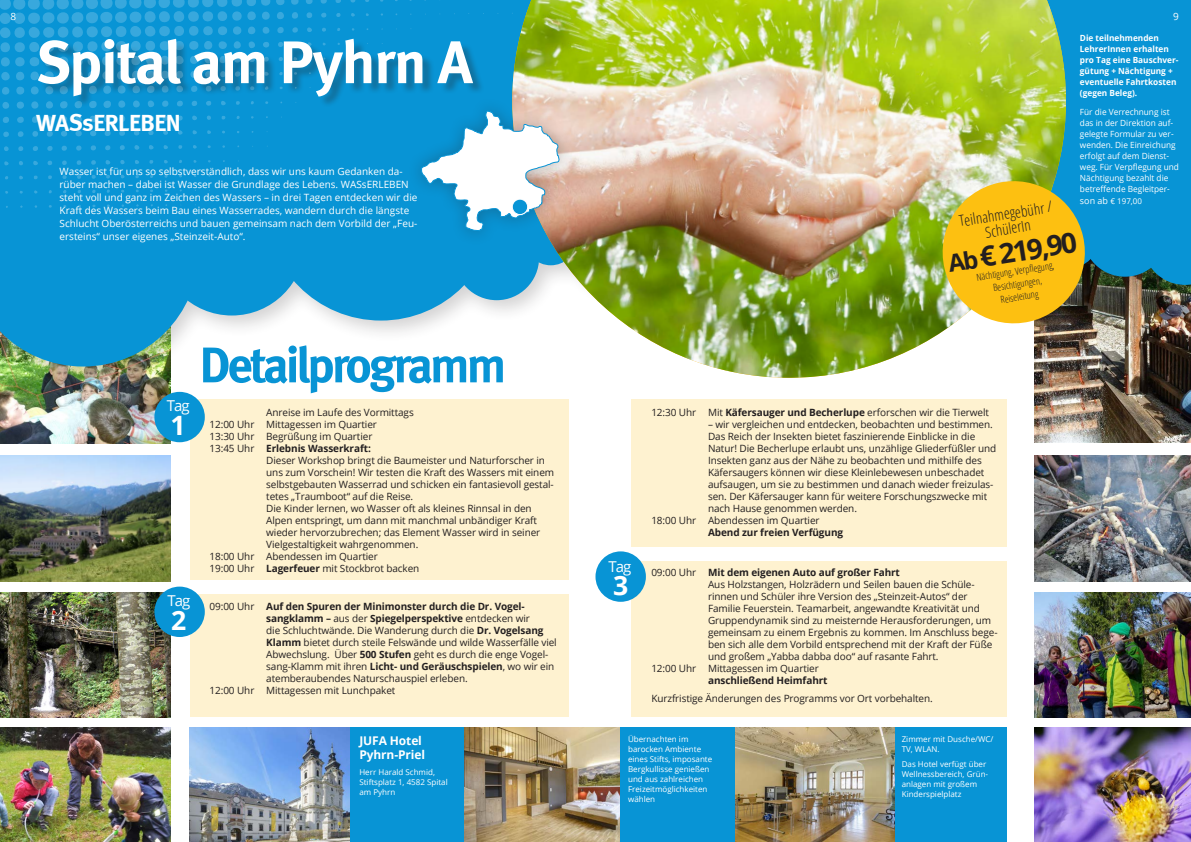
<style>
.page{position:relative;width:1191px;height:842px;background:#fff}
.page>*{position:absolute;margin:0;border:0;box-sizing:border-box;transform-origin:0 0}
.TITEL{font:700 60px "Meta";letter-spacing:-.02em;color:#fff}
.t1{font:700 50px "Meta";letter-spacing:-.06em;color:#0894d5}
.t2{font:700 28.1px "Open Sans";color:#231f20}
.t3{font:700 26.6px "Open Sans";color:#fff}
.TITEL-2{font:700 24px "Meta";letter-spacing:-.02em;color:#fff}
.t4{font:300 condensed 15.1px "Open Sans";color:#231f20}
.t5{font:15px "Open Sans";letter-spacing:-.06em;color:#fff}
.Unterbringung_Übersc{font:700 12px "Open Sans";letter-spacing:-.01em;color:#fff}
.Programmtext{font:10px/12px "Open Sans";letter-spacing:-.01em;color:#231f20}
.Programmhighlight{font:10px/13px "Open Sans";color:#fff}
.Programmtext-2{font:700 10px "Open Sans";letter-spacing:-.01em;color:#231f20}
.Seitenzahlen{font:10px "Open Sans";color:#fff}
.t6{font:300 condensed 9.7px "Open Sans";color:#231f20}
.Kleiner_Text_weiß{font:8.5px/11.1px "Open Sans";color:#fff}
.Organisatorisches_Bo{font:700 8.5px/11.1px "Open Sans";color:#fff}
.Kleiner_Text_weiß-2{font:8px/10px "Open Sans";color:#fff}
.s1{font-weight:700}
.s2{font-size:9px}
.s3{font-size:24px}
.s4{font-weight:400}
</style>
<div class="page">
<div style="left:190px;top:399px;width:378px;height:318px;background:#fef2d0"></div>
<div style="left:190px;top:727px;width:816px;height:115px;background:#0894d5"></div>
<div style="left:631px;top:399px;width:375px;height:318px;background:#fef2d0"></div>
<img style="left:0;top:389px;width:170px;height:55px">
<img style="left:0;top:455px;width:170px;height:127px">
<img style="left:0;top:592px;width:170px;height:125px">
<img style="left:0;top:727px;width:170px;height:115px">
<img style="left:1034px;top:389px;width:157px;height:54px">
<div style="left:0;top:0;width:1191px;height:389px;background:#231f20;opacity:.2"></div>
<svg style="left:0;top:253px;width:199px;height:113px;background:#249bcc"></svg>
<div style="left:265px;top:89px;width:232px;height:232px;background:#0894d5;border-radius:50%"></div>
<div style="left:159px;top:170px;width:146px;height:145px;background:#0894d5;border-radius:50%"></div>
<div style="left:454px;top:216px;width:85px;height:84px;background:#0894d5;border-radius:50%"></div>
<div style="left:1082px;top:192px;width:85px;height:85px;background:#0894d5;border-radius:50%"></div>
<svg style="left:1142px;top:253px;width:49px;height:32px"></svg>
<div style="left:0;top:0;width:1191px;height:253px;background:#0894d5"></div>
<div style="left:189px;top:580px;width:389px;height:14px;background:#fff"></div>
<div style="left:154px;top:392px;width:51px;height:50px;background:#0894d5;border-radius:50%"></div>
<div style="left:154px;top:587px;width:51px;height:50px;background:#0894d5;border-radius:50%"></div>
<div style="left:623px;top:547px;width:388px;height:13px;background:#fff"></div>
<div style="left:595px;top:551px;width:51px;height:51px;background:#0894d5;border-radius:50%"></div>
<svg style="left:0;top:0;width:499px;height:208px"></svg>
<img style="left:1034px;top:455px;width:157px;height:127px">
<img style="left:1034px;top:592px;width:157px;height:125px">
<img style="left:1034px;top:727px;width:157px;height:115px">
<img style="left:512px;top:0;width:554px;height:378px">
<div style="left:406px;top:96px;width:168px;height:150px;background:#231f20;opacity:.3"></div>
<svg style="left:420px;top:110px;width:140px;height:142px"></svg>
<div style="left:512px;top:199px;width:15px;height:16px;background:#0894d5;border-radius:50%"></div>
<div style="left:512px;top:199px;width:16px;height:16px;border:1px solid #fff;border-radius:50%"></div>
<svg style="left:935px;top:174px;width:156px;height:156px;background:#d1b63b"></svg>
<img style="left:735px;top:727px;width:159px;height:115px">
<img style="left:190px;top:727px;width:160px;height:115px">
<img style="left:464px;top:727px;width:155px;height:115px">
<p class="Seitenzahlen" style="left:10px;top:10px;width:7px">8</p>
<p class="Seitenzahlen" style="left:1173px;top:10px;width:7px">9</p>
<p class="TITEL" style="left:36px;top:27px;width:438px">Spital am Pyhrn A</p>
<p class="TITEL-2" style="left:36px;top:108px;width:146px">WASsERLEBEN</p>
<p class="Programmhighlight" style="left:60px;top:165px;width:359px">Wasser ist für uns so selbstverständlich, dass wir uns kaum Gedanken da&shy;rüber machen – dabei ist Wasser die Grundlage des Lebens. WASsERLEBEN steht voll und ganz im Zeichen des Wassers – in drei Tagen entdecken wir die Kraft des Wassers beim Bau eines Wasserrades, wandern durch die längste Schlucht Oberösterreichs und bauen gemeinsam nach dem Vorbild der „Feu&shy;ersteins“ unser eigenes „Steinzeit-Auto“.</p>
<p class="t5" style="left:167px;top:395px;width:25px">Tag</p>
<p class="t3" style="left:170px;top:407px;width:17px">1</p>
<p class="t5" style="left:167px;top:590px;width:25px">Tag</p>
<p class="t3" style="left:171px;top:601px;width:17px">2</p>
<p class="t1" style="left:200px;top:335px;width:308px">Detailprogramm</p>
<p class="Programmtext" style="left:266px;top:406px;width:149px">Anreise im Laufe des Vormittags</p>
<p class="Programmtext" style="left:209px;top:418px;width:169px">12:00 Uhr Mittagessen im Quartier</p>
<p class="Programmtext" style="left:209px;top:430px;width:164px">13:30 Uhr Begrüßung im Quartier</p>
<p class="Programmtext" style="left:266px;top:442px;width:289px;text-indent:-57px">13:45 Uhr <span class="s1">Erlebnis Wasserkraft:<br></span>Dieser Workshop bringt die Baumeister und Naturforscher in uns zum Vorschein! Wir testen die Kraft des Wassers mit einem selbstgebauten Wasserrad und schicken ein fantasievoll gestal&shy;tetes „Traumboot“ auf die Reise.</p>
<p class="Programmtext" style="left:266px;top:502px;width:275px">Die Kinder lernen, wo Wasser oft als kleines Rinnsal in den Alpen entspringt, um dann mit manchmal unbändiger Kraft wieder hervorzubrechen; das Element Wasser wird in seiner Vielgestaltigkeit wahrgenommen.</p>
<p class="Programmtext" style="left:209px;top:550px;width:170px">18:00 Uhr Abendessen im Quartier</p>
<p class="Programmtext" style="left:209px;top:562px;width:211px">19:00 Uhr <span class="s1">Lagerfeuer</span> mit Stockbrot backen</p>
<p class="Programmtext" style="left:266px;top:600px;width:292px;text-indent:-57px">09:00 Uhr <span class="s1">Auf den Spuren der Minimonster durch die Dr. Vogel&shy;sangklamm –</span> aus der <span class="s1">Spiegelperspektive</span> entdecken wir<br>die Schluchtwände. Die Wanderung durch die <span class="s1">Dr. Vogelsang Klamm</span> bietet durch steile Felswände und wilde Wasserfälle viel Abwechslung. Über <span class="s1">500 Stufen</span> geht es durch die enge Vogel&shy;sang-Klamm mit ihren <span class="s1">Licht- und Geräuschspielen</span>, wo wir ein atemberaubendes Naturschauspiel erleben.</p>
<p class="Programmtext" style="left:209px;top:684px;width:187px">12:00 Uhr Mittagessen mit Lunchpaket</p>
<p class="Unterbringung_Übersc" style="left:359px;top:732px;width:64px">JUFA Hotel</p>
<p class="Unterbringung_Übersc" style="left:359px;top:746px;width:67px">Pyhrn-Priel</p>
<p class="Kleiner_Text_weiß-2" style="left:359px;top:766px;width:90px">Herr Harald Schmid,<br>Stiftsplatz 1, 4582 Spital am Pyhrn</p>
<p class="Organisatorisches_Bo" style="left:1080px;top:32px;width:100px">Die teilnehmenden<br>LehrerInnen erhalten pro Tag eine Bauschver&shy;gütung + Nächtigung + eventuelle Fahrtkosten (gegen Beleg).</p>
<p class="Kleiner_Text_weiß" style="left:1080px;top:106px;width:100px">Für die Verrechnung ist das in der Direktion auf&shy;gelegte Formular zu ver&shy;wenden. Die Einreichung erfolgt auf dem Dienst&shy;weg. Für Verpflegung und<br>Nächtigung bezahlt die betreffende Begleitper-</p>
<p class="Kleiner_Text_weiß-2" style="left:1080px;top:196px;width:64px"><span class="s2">son ab</span> € 197,00</p>
<p class="t4" style="left:957px;top:211px;width:96px;rotate:-9deg">Teilnahmegebühr /</p>
<p class="t4" style="left:983px;top:222px;width:47px;rotate:-9deg">SchülerIn</p>
<p class="t2" style="left:945px;top:242px;width:132px;rotate:-9deg"><span class="s3">Ab</span> € 219,90</p>
<p class="t6" style="left:975px;top:271px;width:80px;rotate:-9deg">Nächtigung, Verpflegung,</p>
<p class="t6" style="left:992px;top:281px;width:51px;rotate:-9deg">Besichtigungen,</p>
<p class="t6" style="left:999px;top:293px;width:40px;rotate:-9deg">Reiseleitung</p>
<p class="t5" style="left:608px;top:556px;width:25px">Tag</p>
<p class="t3" style="left:613px;top:567px;width:17px">3</p>
<p class="Programmtext" style="left:651px;top:406px;width:339px">12:30 Uhr Mit <span class="s1">Käfersauger und Becherlupe</span> erforschen wir die Tierwelt</p>
<p class="Programmtext" style="left:708px;top:418px;width:290px">– wir vergleichen und entdecken, beobachten und bestimmen.<br>Das Reich der Insekten bietet faszinierende Einblicke in die Natur! Die Becherlupe erlaubt uns, unzählige Gliederfüßler und Insekten ganz aus der Nähe zu beobachten und mithilfe des Käfersaugers können wir diese Kleinlebewesen unbeschadet aufsaugen, um sie zu bestimmen und danach wieder freizulas&shy;sen. Der Käfersauger kann für weitere Forschungszwecke mit nach Hause genommen werden.</p>
<p class="Programmtext" style="left:708px;top:514px;width:137px;text-indent:-57px">18:00 Uhr Abendessen im Quartier<br><span class="s1">Abend zur freien Verfügung</span></p>
<p class="Programmtext-2" style="left:651px;top:565px;width:250px"><span class="s4">09:00 Uhr</span> Mit dem eigenen Auto auf großer Fahrt</p>
<p class="Programmtext" style="left:708px;top:578px;width:291px">Aus Holzstangen, Holzrädern und Seilen bauen die Schüle&shy;rinnen und Schüler ihre Version des „Steinzeit-Autos“ der Familie Feuerstein. Teamarbeit, angewandte Kreativität und Gruppendynamik sind zu meisternde Herausforderungen, um gemeinsam zu einem Ergebnis zu kommen. Im Anschluss bege&shy;ben sich alle dem Vorbild entsprechend mit der Kraft der Füße und großem „Yabba dabba doo“ auf rasante Fahrt.</p>
<p class="Programmtext" style="left:708px;top:662px;width:121px;text-indent:-57px">12:00 Uhr Mittagessen im Quartier <span class="s1">anschließend Heimfahrt</span></p>
<p class="Programmtext" style="left:651px;top:692px;width:283px">Kurzfristige Änderungen des Programms vor Ort vorbehalten.</p>
<p class="Kleiner_Text_weiß-2" style="left:628px;top:734px;width:86px">Übernachten im barocken Ambiente eines Stifts, imposante<br>Bergkullisse genießen und aus zahlreichen<br>Freizeitmöglichkeiten wählen</p>
<p class="Kleiner_Text_weiß-2" style="left:901px;top:734px;width:93px">Zimmer mit Dusche/WC/<br>TV, WLAN.</p>
<p class="Kleiner_Text_weiß-2" style="left:901px;top:759px;width:88px">Das Hotel verfügt über<br>Wellnessbereich, Grün&shy;anlagen mit großem<br>Kinderspielplatz</p>
</div>
